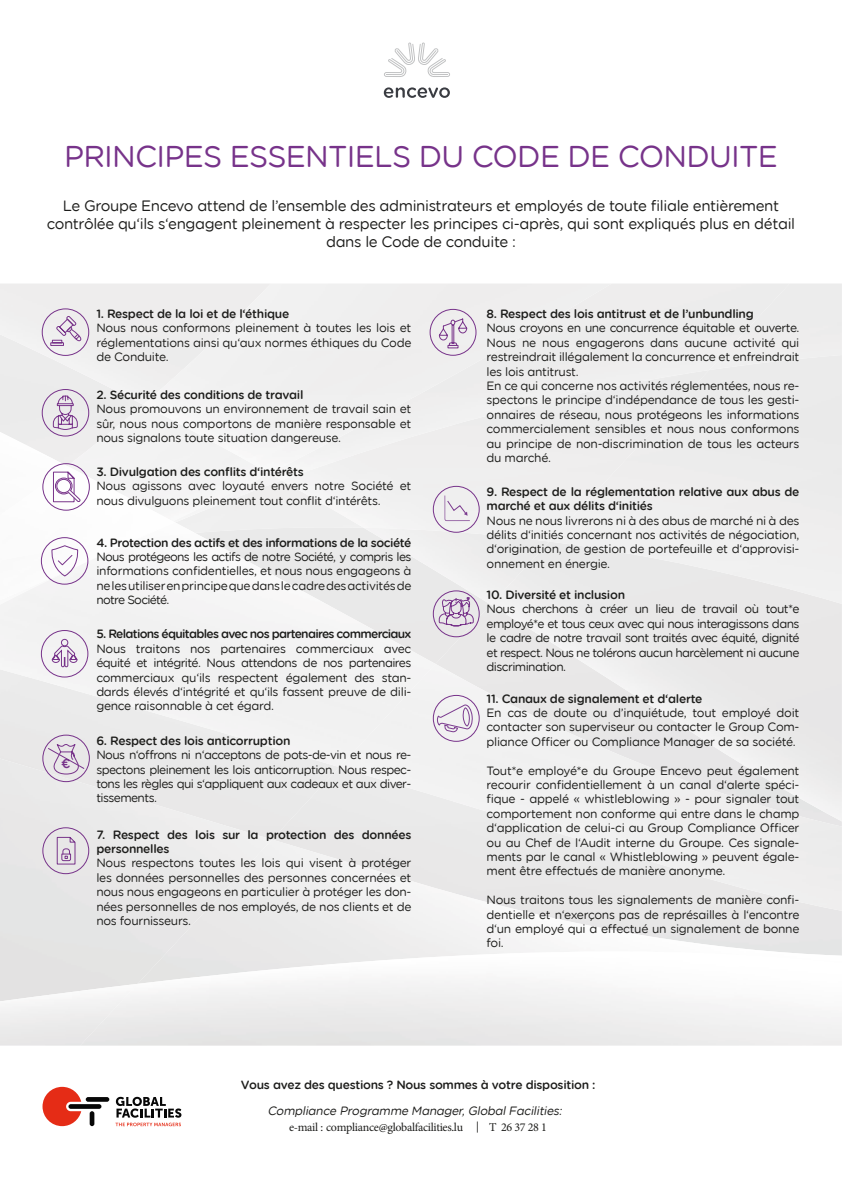
<style>
.page{position:relative;width:842px;height:1191px;background:#fff}
.page>*{position:absolute;margin:0;border:0;box-sizing:border-box;transform-origin:0 0}
.t1{font:30px "Gotham Rounded Book Enovos";letter-spacing:-.025em;color:#77338a}
.t2{font:15px/18px "Gotham Rounded Book Enovos";letter-spacing:-.025em;color:#1d1d1b;text-align:center}
.t3{font:13px "Gotham Rounded Medium Enovos";color:#77338a}
.Text{font:12px/14.4px "Gotham Rounded Book Enovos";letter-spacing:-.025em;color:#1d1d1b;text-align:justify}
.HL{font:12px/14.4px "Gotham Rounded Medium Enovos";letter-spacing:-.025em;color:#1d1d1b}
.t4{font:12px/15.2px "Minion Pro";letter-spacing:-.025em;color:#1d1d1b;text-align:center}
.Text-2{font:12px "Gotham Rounded Medium Enovos";letter-spacing:-.025em;color:#1d1d1b}
.HL-2{font:12px "Gotham Rounded Medium Enovos";letter-spacing:-.06em;color:#1d1d1b}
.s1{font-family:"Gotham Rounded Book Enovos";font-style:italic}
.s2{font-family:"Gotham Rounded Book Enovos"}
</style>
<div class="page">
<div style="left:0;top:767px;width:272px;height:216px;background:#e9e8e8"></div>
<img style="left:80px;top:951px;width:762px;height:94px">
<img style="left:665px;top:1043px;width:177px;height:2px">
<img style="left:0;top:983px;width:138px;height:62px">
<img style="left:0;top:405px;width:67px;height:27px">
<div style="left:0;top:284px;width:143px;height:121px;background:#eeeded"></div>
<img style="left:1px;top:432px;width:66px;height:34px">
<div style="left:435px;top:541px;width:56px;height:63px;background:#efeeee"></div>
<div style="left:0;top:533px;width:435px;height:234px;background:#f1f1f1"></div>
<img style="left:0;top:560px;width:138px;height:44px">
<div style="left:0;top:560px;width:136px;height:40px;background:#f5f5f5"></div>
<div style="left:282px;top:480px;width:267px;height:61px;background:#f0f0f0"></div>
<div style="left:67px;top:405px;width:203px;height:116px;background:#f3f3f3"></div>
<div style="left:143px;top:283px;width:469px;height:190px;background:#efefef"></div>
<img style="left:175px;top:522px;width:20px;height:16px">
<img style="left:173px;top:533px;width:2px;height:6px">
<img style="left:0;top:466px;width:173px;height:94px">
<div style="left:339px;top:664px;width:503px;height:247px;background:#ececec"></div>
<div style="left:549px;top:355px;width:293px;height:249px;background:#ececec"></div>
<div style="left:709px;top:283px;width:133px;height:87px;background:#ececec"></div>
<svg style="left:384px;top:43px;width:66px;height:34px"></svg>
<svg style="left:384px;top:87px;width:66px;height:11px"></svg>
<div style="left:42px;top:308px;width:47px;height:48px;border:1px solid #77338a;border-radius:50%"></div>
<div style="left:42px;top:389px;width:47px;height:47px;border:1px solid #77338a;border-radius:50%"></div>
<div style="left:41px;top:630px;width:47px;height:47px;border:1px solid #77338a;border-radius:50%"></div>
<div style="left:61px;top:639px;width:7px;height:7px;border:1px solid #77338a;border-radius:50%"></div>
<svg style="left:51px;top:645px;width:27px;height:23px"></svg>
<div style="left:43px;top:827px;width:46px;height:47px;border:1px solid #77338a;border-radius:50%"></div>
<div style="left:50px;top:342px;width:14px;height:4px;border:1px solid #78348a"></div>
<svg style="left:52px;top:315px;width:30px;height:28px"></svg>
<svg style="left:52px;top:351px;width:26px;height:79px"></svg>
<div style="left:41px;top:537px;width:47px;height:47px;border:1px solid #77338a;border-radius:50%"></div>
<svg style="left:51px;top:546px;width:28px;height:31px"></svg>
<svg style="left:56px;top:836px;width:20px;height:29px"></svg>
<div style="left:43px;top:463px;width:47px;height:47px;border:1px solid #77338a;border-radius:50%"></div>
<div style="left:430px;top:309px;width:46px;height:46px;border:1px solid #77338a;border-radius:50%"></div>
<div style="left:433px;top:590px;width:46px;height:47px;border:1px solid #77338a;border-radius:50%"></div>
<svg style="left:438px;top:597px;width:36px;height:67px;background:#d9cfdb"></svg>
<svg style="left:438px;top:318px;width:30px;height:31px"></svg>
<svg style="left:115px;top:1096px;width:66px;height:30px"></svg>
<svg style="left:43px;top:1086px;width:58px;height:40px"></svg>
<svg style="left:86px;top:1097px;width:23px;height:4px"></svg>
<hr style="left:90px;top:1111px;width:4px;height:15px;background:#070707;border-radius:2px">
<svg style="left:53px;top:470px;width:28px;height:33px"></svg>
<div style="left:43px;top:735px;width:47px;height:47px;border:1px solid #77338a;border-radius:50%"></div>
<svg style="left:47px;top:740px;width:38px;height:35px"></svg>
<div style="left:433px;top:695px;width:46px;height:46px;border:1px solid #77338a;border-radius:50%"></div>
<svg style="left:437px;top:704px;width:36px;height:28px"></svg>
<div style="left:433px;top:486px;width:46px;height:46px;border:1px solid #77338a;border-radius:50%"></div>
<svg style="left:445px;top:495px;width:25px;height:26px"></svg>
<p class="t1" style="left:64px;top:136px;width:715px">PRINCIPES ESSENTIELS DU CODE DE CONDUITE</p>
<p class="t2" style="left:47px;top:196px;width:750px">Le Groupe Encevo attend de l’ensemble des administrateurs et employés de toute filiale entièrement contrôlée qu‘ils s‘engagent pleinement à respecter les principes ci-après, qui sont expliqués plus en détail dans le Code de conduite :</p>
<p class="t3" style="left:61px;top:754px;width:11px">€</p>
<p class="HL" style="left:96px;top:306px;width:194px">1. Respect de la loi et de l‘éthique</p>
<p class="Text" style="left:96px;top:320px;width:317px">Nous nous conformons pleinement à toutes les lois et réglementations ainsi qu‘aux normes éthiques du Code de Conduite.</p>
<p class="Text-2" style="left:96px;top:386px;width:209px">2. Sécurité des conditions de travail</p>
<p class="Text" style="left:96px;top:401px;width:317px">Nous promouvons un environnement de travail sain et sûr, nous nous comportons de manière responsable et nous signalons toute situation dangereuse.</p>
<p class="Text-2" style="left:96px;top:463px;width:209px">3. Divulgation des conflits d‘intérêts</p>
<p class="Text" style="left:96px;top:478px;width:317px">Nous agissons avec loyauté envers notre Société et nous divulguons pleinement tout conflit d‘intérêts.</p>
<p class="HL" style="left:96px;top:534px;width:317px">4. Protection des actifs et des informations de la société</p>
<p class="Text" style="left:96px;top:549px;width:317px">Nous protégeons les actifs de notre Société, y compris les informations confidentielles, et nous nous engageons à ne les utiliser en principe que dans le cadre des activités de notre Société.</p>
<p class="HL-2" style="left:96px;top:625px;width:317px">5. Relations équitables avec nos partenaires commerciaux</p>
<p class="Text" style="left:96px;top:640px;width:317px">Nous traitons nos partenaires commerciaux avec équité et intégrité. Nous attendons de nos partenaires commerciaux qu‘ils respectent également des stan&shy;dards élevés d‘intégrité et qu‘ils fassent preuve de dili&shy;gence raisonnable à cet égard.</p>
<p class="HL" style="left:96px;top:732px;width:196px">6. Respect des lois anticorruption</p>
<p class="Text" style="left:96px;top:747px;width:317px">Nous n‘offrons ni n‘acceptons de pots-de-vin et nous re&shy;spectons pleinement les lois anticorruption. Nous respec&shy;tons les règles qui s‘appliquent aux cadeaux et aux diver&shy;tissements.</p>
<p class="HL" style="left:96px;top:826px;width:317px">7. Respect des lois sur la protection des données personnelles</p>
<p class="Text" style="left:96px;top:855px;width:317px">Nous respectons toutes les lois qui visent à protéger les données personnelles des personnes concernées et nous nous engageons en particulier à protéger les don&shy;nées personnelles de nos employés, de nos clients et de nos fournisseurs.</p>
<p class="HL" style="left:487px;top:306px;width:269px">8. Respect des lois antitrust et de l’unbundling</p>
<p class="Text" style="left:487px;top:320px;width:314px">Nous croyons en une concurrence équitable et ouverte.<br>Nous ne nous engagerons dans aucune activité qui restreindrait illégalement la concurrence et enfreindrait les lois antitrust.</p>
<p class="Text" style="left:487px;top:378px;width:314px">En ce qui concerne nos activités réglementées, nous re&shy;spectons le principe d‘indépendance de tous les gesti&shy;onnaires de réseau, nous protégeons les informations commercialement sensibles et nous nous conformons au principe de non-discrimination de tous les acteurs du marché.</p>
<p class="HL" style="left:487px;top:484px;width:314px">9. Respect de la réglementation relative aux abus de marché et aux délits d‘initiés</p>
<p class="Text" style="left:487px;top:512px;width:314px">Nous ne nous livrerons ni à des abus de marché ni à des délits d‘initiés concernant nos activités de négociation, d‘origination, de gestion de portefeuille et d‘approvisi&shy;onnement en énergie.</p>
<p class="HL" style="left:487px;top:587px;width:140px">10. Diversité et inclusion</p>
<p class="Text" style="left:487px;top:601px;width:314px">Nous cherchons à créer un lieu de travail où tout*e employé*e et tous ceux avec qui nous interagissons dans le cadre de notre travail sont traités avec équité, dignité et respect. Nous ne tolérons aucun harcèlement ni aucune discrimination.</p>
<p class="HL" style="left:487px;top:690px;width:217px">11. Canaux de signalement et d‘alerte</p>
<p class="Text" style="left:487px;top:705px;width:314px">En cas de doute ou d’inquiétude, tout employé doit contacter son superviseur ou contacter le Group Com&shy;pliance Officer ou Compliance Manager de sa société.</p>
<p class="Text" style="left:487px;top:762px;width:314px">Tout*e employé*e du Groupe Encevo peut également recourir confidentiellement à un canal d‘alerte spéci&shy;fique - appelé « whistleblowing » - pour signaler tout comportement non conforme qui entre dans le champ d‘application de celui-ci au Group Compliance Officer ou au Chef de l‘Audit interne du Groupe. Ces signale&shy;ments par le canal « Whistleblowing » peuvent égale&shy;ment être effectués de manière anonyme.</p>
<p class="Text" style="left:487px;top:892px;width:314px">Nous traitons tous les signalements de manière confi&shy;dentielle et n‘exerçons pas de représailles à l‘encontre d‘un employé qui a effectué un signalement de bonne foi.</p>
<p class="HL" style="left:241px;top:1076px;width:356px">Vous avez des questions ? Nous sommes à votre disposition :</p>
<p class="t4" style="left:267px;top:1104px;width:299px"><span class="s1">Compliance Programme Manager,Global Facilities: </span>e-mail : compliance@globalfacilities.lu <span class="s2">|</span> T 26 37 28 1</p>
</div>
